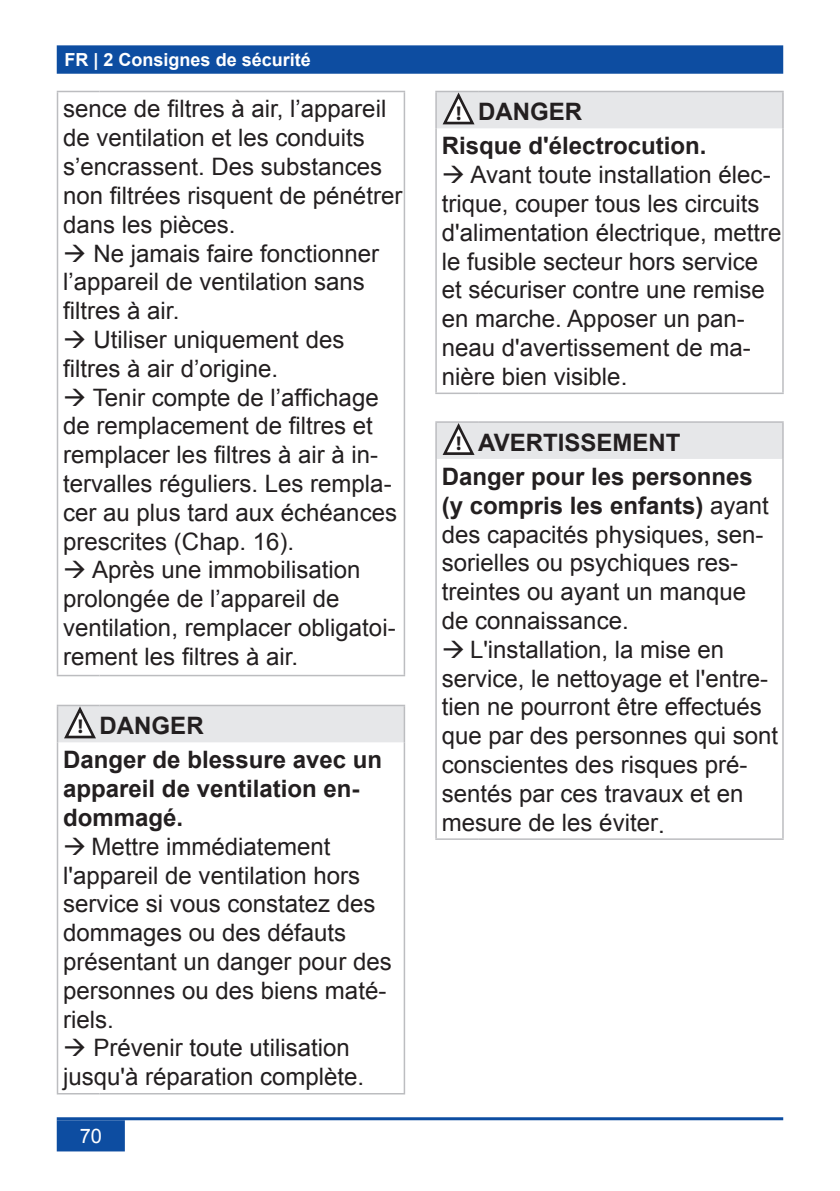
<style>
.page{position:relative;width:840px;height:1191px;background:#fff}
.page>*{position:absolute;margin:0;border:0;box-sizing:border-box;transform-origin:0 0}
.t1{font:24px/28.8px "Arial";color:#231f20}
.t2{font:700 24px/34px "Arial";color:#231f20}
.t3{font:20px "Arial";color:#fff}
.t4{font:700 18px "Arial";color:#fff}
.s1{font-style:inherit}
.s2{font-family:"Myriad Pro";font-size:20px}
.s3{font-weight:700}
</style>
<div class="page">
<div style="left:58px;top:46px;width:723px;height:27px;background:#0d4da1"></div>
<div style="left:57px;top:45px;width:725px;height:29px;border:2px solid #0d4da1"></div>
<div style="left:58px;top:1121px;width:66px;height:29px;background:#0d4da1"></div>
<div style="left:57px;top:1120px;width:68px;height:31px;border:2px solid #0d4da1"></div>
<hr style="left:57px;top:1117px;width:725px;height:3px;background:#0d4da1">
<hr style="left:403px;top:92px;width:2px;height:583px;background:#bcbdc0">
<hr style="left:57px;top:91px;width:42px;height:1px;background:#bcbdc0">
<hr style="left:57px;top:92px;width:1px;height:583px;background:#bcbdc0">
<hr style="left:99px;top:91px;width:306px;height:1px;background:#bcbdc0">
<hr style="left:57px;top:675px;width:42px;height:1px;background:#bcbdc0">
<hr style="left:99px;top:675px;width:306px;height:1px;background:#bcbdc0">
<hr style="left:403px;top:742px;width:2px;height:351px;background:#bcbdc0">
<hr style="left:57px;top:704px;width:42px;height:2px;background:#bcbdc0">
<hr style="left:99px;top:704px;width:306px;height:2px;background:#bcbdc0">
<hr style="left:403px;top:706px;width:2px;height:36px;background:#bcbdc0">
<hr style="left:57px;top:742px;width:1px;height:351px;background:#bcbdc0">
<hr style="left:57px;top:1093px;width:42px;height:1px;background:#bcbdc0">
<hr style="left:99px;top:1093px;width:306px;height:1px;background:#bcbdc0">
<svg style="left:57px;top:705px;width:347px;height:37px;background:#e1e2e4"></svg>
<hr style="left:781px;top:128px;width:2px;height:264px;background:#bcbdc0">
<hr style="left:435px;top:91px;width:43px;height:1px;background:#bcbdc0">
<hr style="left:435px;top:92px;width:1px;height:36px;background:#bcbdc0">
<hr style="left:478px;top:91px;width:305px;height:1px;background:#bcbdc0">
<hr style="left:781px;top:92px;width:2px;height:36px;background:#bcbdc0">
<hr style="left:435px;top:128px;width:1px;height:264px;background:#bcbdc0">
<hr style="left:435px;top:392px;width:43px;height:2px;background:#bcbdc0">
<hr style="left:478px;top:392px;width:305px;height:2px;background:#bcbdc0">
<svg style="left:436px;top:92px;width:346px;height:36px;background:#e2e3e5"></svg>
<hr style="left:781px;top:459px;width:2px;height:379px;background:#bcbdc0">
<hr style="left:435px;top:421px;width:43px;height:2px;background:#bcbdc0">
<hr style="left:435px;top:423px;width:1px;height:36px;background:#bcbdc0">
<hr style="left:478px;top:421px;width:305px;height:2px;background:#bcbdc0">
<hr style="left:781px;top:423px;width:2px;height:36px;background:#bcbdc0">
<hr style="left:435px;top:459px;width:1px;height:379px;background:#bcbdc0">
<hr style="left:435px;top:838px;width:43px;height:2px;background:#bcbdc0">
<hr style="left:478px;top:838px;width:305px;height:2px;background:#bcbdc0">
<svg style="left:436px;top:422px;width:346px;height:37px;background:#e1e2e4"></svg>
<p class="t4" style="left:64px;top:48px;width:248px">FR | <span class="s1">2</span> Consignes de sécurité</p>
<p class="t1" style="left:63px;top:95px;width:340px">sence de filtres à air, l’appareil de ventilation et les conduits s’encrassent. Des substances non filtrées risquent de pénétrer dans les pièces.</p>
<p class="t1" style="left:63px;top:239px;width:317px">→ Ne jamais faire fonctionner l’appareil de ventilation sans filtres à air.</p>
<p class="t1" style="left:63px;top:325px;width:282px">→ Utiliser uniquement des filtres à air d’origine.</p>
<p class="t1" style="left:63px;top:383px;width:335px">→ Tenir compte de l’affichage de remplacement de filtres et remplacer les filtres à air à in&shy;tervalles réguliers. Les rempla&shy;cer au plus tard aux échéances prescrites (Chap. 16).</p>
<p class="t1" style="left:63px;top:556px;width:334px">→ Après une immobilisation prolongée de l’appareil de ventilation, remplacer obligatoi&shy;rement les filtres à air.</p>
<p class="t2" style="left:63px;top:709px;width:320px;text-indent:14px"><span class="s2">!</span> DANGER<br>Danger de blessure avec un</p>
<p class="t2" style="left:63px;top:775px;width:298px;line-height:28.8px">appareil de ventilation en&shy;dommagé.</p>
<p class="t1" style="left:63px;top:832px;width:330px">→ Mettre immédiatement l'appareil de ventilation hors service si vous constatez des dommages ou des défauts présentant un danger pour des personnes ou des biens maté&shy;riels.</p>
<p class="t1" style="left:63px;top:1033px;width:302px">→ Prévenir toute utilisation jusqu'à réparation complète.</p>
<p class="t3" style="left:80px;top:1123px;width:24px">70</p>
<p class="t2" style="left:441px;top:96px;width:266px;text-indent:14px"><span class="s2">!</span> DANGER<br>Risque d'électrocution.</p>
<p class="t1" style="left:441px;top:161px;width:341px">→ Avant toute installation élec&shy;trique, couper tous les circuits d'alimentation électrique, mettre le fusible secteur hors service et sécuriser contre une remise en marche. Apposer un pan&shy;neau d'avertissement de ma&shy;nière bien visible.</p>
<p class="t2" style="left:441px;top:426px;width:312px;text-indent:14px"><span class="s2">!</span> AVERTISSEMENT<br>Danger pour les personnes</p>
<p class="t1" style="left:441px;top:491px;width:328px"><span class="s3">(y compris les enfants)</span> ayant des capacités physiques, sen&shy;sorielles ou psychiques res&shy;treintes ou ayant un manque de connaissance.</p>
<p class="t1" style="left:441px;top:635px;width:338px">→ L'installation, la mise en service, le nettoyage et l'entre&shy;tien ne pourront être effectués que par des personnes qui sont conscientes des risques pré&shy;sentés par ces travaux et en mesure de les éviter.</p>
</div>
